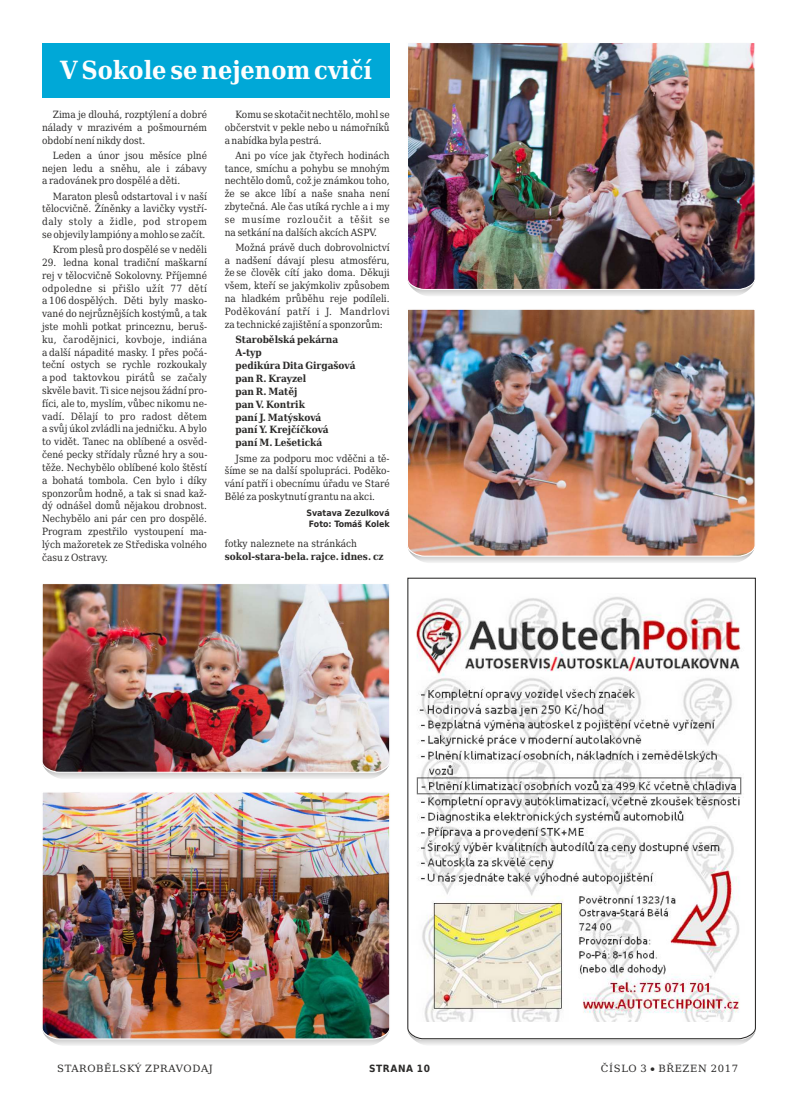
<style>
.page{position:relative;width:798px;height:1099px;background:#fff}
.page>*{position:absolute;margin:0;border:0;box-sizing:border-box;transform-origin:0 0}
.t1{font:700 25.12px "DejaVu Serif Condensed";color:#fefefe}
.t2{font:10px/12.8px "DejaVu Serif Condensed";color:#2b2a29;text-align:justify}
.t3{font:700 10px/12.9px "DejaVu Serif Condensed";color:#2b2a29}
.t4{font:10px "DejaVu Serif";letter-spacing:.065em;color:#2b2a29}
.t5{font:700 10px "DejaVu Sans Condensed";letter-spacing:.06em;color:#2b2a29}
.t6{font:700 8.75px/11.2px "DejaVu Sans Condensed";color:#2b2a29}
</style>
<div class="page">
<div style="left:42px;top:43px;width:347px;height:54px;background:#00a8d7"></div>
<svg style="left:413px;top:1039px;width:337px;height:6px"></svg>
<svg style="left:407px;top:577px;width:349px;height:462px"></svg>
<svg style="left:414px;top:290px;width:334px;height:6px"></svg>
<img style="left:407px;top:43px;width:348px;height:247px">
<svg style="left:415px;top:557px;width:333px;height:6px"></svg>
<img style="left:407px;top:309px;width:348px;height:248px">
<svg style="left:49px;top:773px;width:334px;height:6px"></svg>
<img style="left:42px;top:584px;width:348px;height:189px">
<svg style="left:50px;top:1040px;width:332px;height:5px;background:#e1e1e1"></svg>
<img style="left:42px;top:792px;width:348px;height:248px">
<h1 class="t1" style="left:60px;top:60px;width:313px">V Sokole se nejenom cvičí</h1>
<p class="t2" style="left:225px;top:109px;width:166px;text-indent:11px">Komu se skotačit nechtělo, mohl se občerstvit v pekle nebo u námořníků a nabídka byla pestrá.</p>
<p class="t2" style="left:225px;top:150px;width:166px;text-indent:11px">Ani po více jak čtyřech hodinách tance, smíchu a pohybu se mnohým nechtělo domů, což je známkou toho, že se akce líbí a naše snaha není zbytečná. Ale čas utíká rychle a i my se musíme rozloučit a těšit se na setkání na dalších akcích ASPV.</p>
<p class="t2" style="left:225px;top:242px;width:166px;text-indent:11px">Možná právě duch dobrovolnictví a nadšení dávají plesu atmosféru, že se člověk cítí jako doma. Děkuji všem, kteří se jakýmkoliv způsobem na hladkém průběhu reje podíleli.<br>Poděkování patří i J. Mandrlovi za technické zajištění a sponzorům:</p>
<p class="t3" style="left:235px;top:334px;width:122px">Starobělská pekárna<br>A-typ<br>pedikúra Dita Girgašová pan R. Krayzel<br>pan R. Matěj<br>pan V. Kontrik<br>paní J. Matýsková<br>paní Y. Krejčíčková<br>paní M. Lešetická</p>
<p class="t2" style="left:225px;top:452px;width:166px;text-indent:11px">Jsme za podporu moc vděčni a tě&shy;šíme se na další spolupráci. Poděko&shy;vání patří i obecnímu úřadu ve Staré Bělé za poskytnutí grantu na akci.</p>
<p class="t6" style="left:306px;top:507px;width:85px">Svatava Zezulková<br>Foto: Tomáš Kolek</p>
<p class="t2" style="left:225px;top:538px;width:134px">fotky naleznete na stránkách</p>
<p class="t3" style="left:225px;top:551px;width:160px">sokol-stara-bela. rajce. idnes. cz</p>
<p class="t2" style="left:42px;top:109px;width:166px;text-indent:11px">Zima je dlouhá, rozptýlení a dobré nálady v mrazivém a pošmourném období není nikdy dost.</p>
<p class="t2" style="left:42px;top:150px;width:166px;text-indent:11px">Leden a únor jsou měsíce plné nejen ledu a sněhu, ale i zábavy a radovánek pro dospělé a děti.</p>
<p class="t2" style="left:42px;top:190px;width:166px;text-indent:11px">Maraton plesů odstartoval i v naší tělocvičně. Žíněnky a lavičky vystří&shy;daly stoly a židle, pod stropem se objevily lampióny a mohlo se začít.</p>
<p class="t2" style="left:53px;top:244px;width:156px">Krom plesů pro dospělé se v neděli</p>
<p class="t2" style="left:42px;top:257px;width:167px">29. ledna konal tradiční maškarní rej v tělocvičně Sokolovny. Příjemné odpoledne si přišlo užít 77 dětí a 106 dospělých. Děti byly masko&shy;vané do nejrůznějších kostýmů, a tak jste mohli potkat princeznu, beruš&shy;ku, čarodějnici, kovboje, indiána a další nápadité masky. I přes počá&shy;teční ostych se rychle rozkoukaly a pod taktovkou pirátů se začaly skvěle bavit. Ti sice nejsou žádní pro&shy;fíci, ale to, myslím, vůbec nikomu ne&shy;vadí. Dělají to pro radost dětem a svůj úkol zvládli na jedničku. A bylo to vidět. Tanec na oblíbené a osvěd&shy;čené pecky střídaly různé hry a sou&shy;těže. Nechybělo oblíbené kolo štěstí a bohatá tombola. Cen bylo i díky sponzorům hodně, a tak si snad kaž&shy;dý odnášel domů nějakou drobnost.<br>Nechybělo ani pár cen pro dospělé.<br>Program zpestřilo vystoupení ma&shy;lých mažoretek ze Střediska volného času z Ostravy.</p>
<p class="t4" style="left:57px;top:1063px;width:157px">STAROBĚLSKÝ ZPRAVODAJ</p>
<p class="t5" style="left:369px;top:1063px;width:63px">STRANA 10</p>
<p class="t4" style="left:600px;top:1063px;width:139px">ČÍSLO 3 BŘEZEN 2017</p>
</div>
